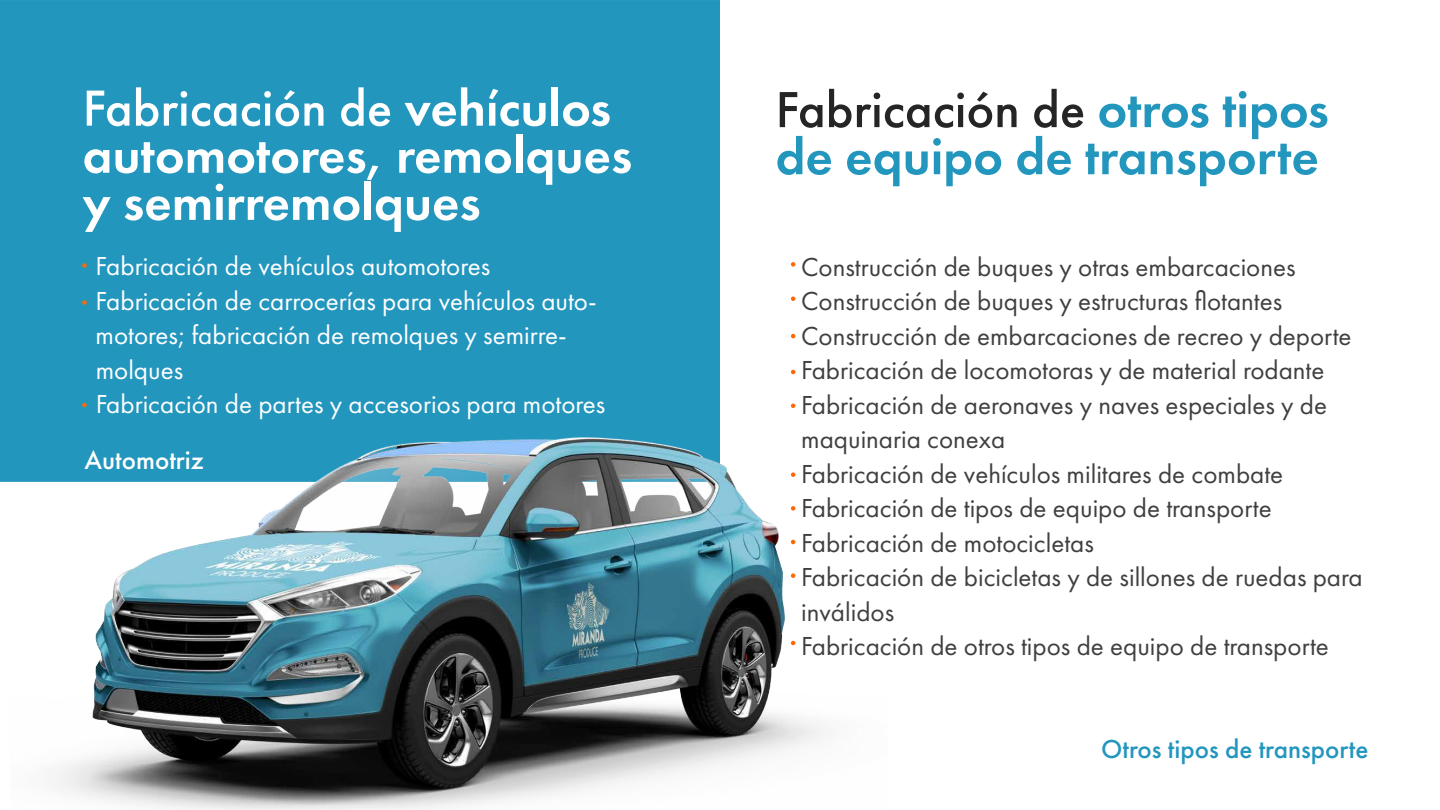
<style>
.page{position:relative;width:1440px;height:810px;background:#fff}
.page>*{position:absolute;margin:0;border:0;box-sizing:border-box;transform-origin:0 0}
.t1{font:600 52.57px/47.1px "Futura PT";color:#fff}
.t2{font:600 52.57px/47.1px "Futura PT";color:#2396be}
.t3{font:27px/34.5px "Futura PT";color:#3f3f3f}
.t4{font:27px/34.5px "Futura PT";color:#fff}
.t5{font:500 27px "Futura PT";color:#2396be}
.t6{font:500 27px "Futura PT";color:#fff}
.s1{font-weight:500}
.s2{font-weight:500;color:#252525}
</style>
<div class="page">
<div style="left:0;top:0;width:720px;height:482px;background:#2396be"></div>
<svg style="left:791px;top:262px;width:4px;height:5px"></svg>
<img style="left:11px;top:296px;width:813px;height:514px">
<svg style="left:82px;top:263px;width:5px;height:5px"></svg>
<svg style="left:82px;top:300px;width:5px;height:5px"></svg>
<svg style="left:82px;top:403px;width:5px;height:4px"></svg>
<h1 class="t1" style="left:83px;top:84px;width:551px"><span class="s1">Fabricación de</span> vehículos automotores, remolques y semirremolques</h1>
<p class="t4" style="left:96px;top:249px;width:511px">Fabricación de vehículos automotores Fabricación de carrocerías para vehículos auto&shy;motores; fabricación de remolques y semirre&shy;molques<br>Fabricación de partes y accesorios para motores</p>
<p class="t6" style="left:85px;top:444px;width:121px">Automotriz</p>
<h1 class="t2" style="left:776px;top:85px;width:555px"><span class="s2">Fabricación de</span> otros tipos de equipo de transporte</h1>
<p class="t3" style="left:801px;top:249px;width:563px">Construcción de buques y otras embarcaciones Construcción de buques y estructuras flotantes Construcción de embarcaciones de recreo y deporte Fabricación de locomotoras y de material rodante Fabricación de aeronaves y naves especiales y de maquinaria conexa<br>Fabricación de vehículos militares de combate Fabricación de tipos de equipo de transporte Fabricación de motocicletas<br>Fabricación de bicicletas y de sillones de ruedas para inválidos<br>Fabricación de otros tipos de equipo de transporte</p>
<p class="t5" style="left:1101px;top:733px;width:269px">Otros tipos de transporte</p>
</div>
